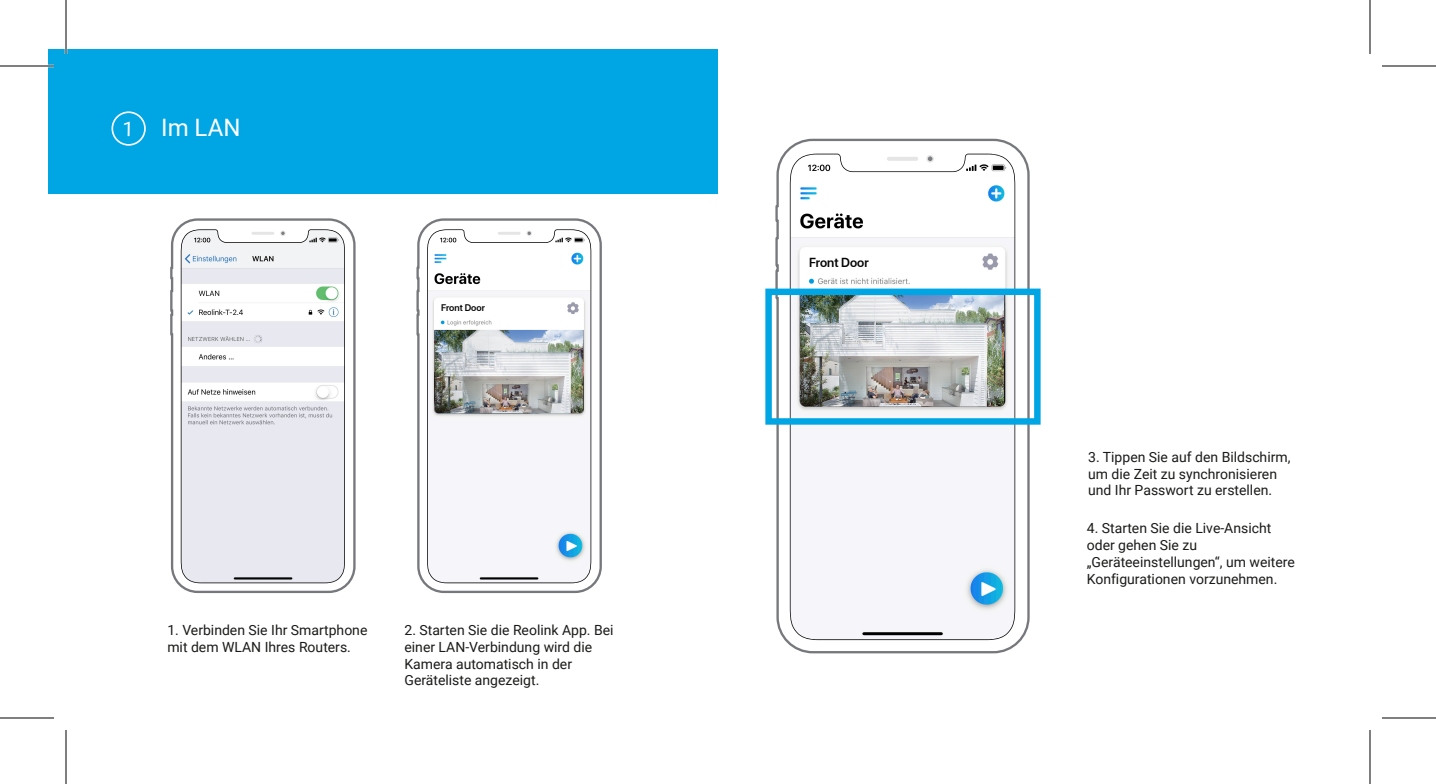
<style>
.page{position:relative;width:1436px;height:784px;background:#fff}
.page>*{position:absolute;margin:0;border:0;box-sizing:border-box;transform-origin:0 0}
.t1{font:24px "Roboto";color:#fff}
.t2{font:14px/16.8px "Roboto";color:#1a1a19}
.t3{font:600 12.8px "SF Pro Display";color:#030303}
.t4{font:600 9.4px "SF Pro Display";color:#030303}
</style>
<div class="page">
<div style="left:49px;top:49px;width:669px;height:144px;background:#00a6e4"></div>
<div style="left:111px;top:111px;width:35px;height:35px;border:2px solid #fff;border-radius:50%"></div>
<svg style="left:170px;top:218px;width:186px;height:375px"></svg>
<svg style="left:180px;top:229px;width:166px;height:355px"></svg>
<img style="left:182px;top:230px;width:162px;height:352px">
<svg style="left:416px;top:218px;width:186px;height:375px"></svg>
<svg style="left:426px;top:229px;width:166px;height:355px"></svg>
<img style="left:428px;top:230px;width:163px;height:352px">
<img style="left:435px;top:330px;width:148px;height:83px">
<svg style="left:774px;top:138px;width:257px;height:516px"></svg>
<svg style="left:789px;top:153px;width:227px;height:488px"></svg>
<img style="left:791px;top:154px;width:223px;height:485px">
<img style="left:800px;top:296px;width:205px;height:110px">
<div style="left:765px;top:289px;width:276px;height:136px;border:6px solid #00a6e4"></div>
<div style="left:806px;top:254px;width:66px;height:16px;background:#fff"></div>
<div style="left:438px;top:300px;width:65px;height:17px;background:#fff"></div>
<hr style="left:0;top:65px;width:54px;height:2px;background:#fff">
<hr style="left:65px;top:0;width:2px;height:54px;background:#fff">
<hr style="left:0;top:66px;width:54px;height:1px;background:#000">
<hr style="left:1382px;top:66px;width:54px;height:1px;background:#000">
<hr style="left:0;top:718px;width:54px;height:1px;background:#000">
<hr style="left:1382px;top:718px;width:54px;height:1px;background:#000">
<hr style="left:66px;top:0;width:1px;height:54px;background:#000">
<hr style="left:66px;top:730px;width:1px;height:54px;background:#000">
<hr style="left:1370px;top:0;width:1px;height:54px;background:#000">
<hr style="left:1370px;top:730px;width:1px;height:54px;background:#000">
<h1 class="t1" style="left:161px;top:110px;width:81px">Im LAN</h1>
<p class="t4" style="left:441px;top:301px;width:45px">Front Door</p>
<p class="t2" style="left:167px;top:621px;width:202px">1. Verbinden Sie Ihr Smartphone mit dem WLAN Ihres Routers.</p>
<p class="t2" style="left:404px;top:621px;width:211px">2. Starten Sie die Reolink App. Bei einer LAN-Verbindung wird die<br>Kamera automatisch in der<br>Geräteliste angezeigt.</p>
<p class="t3" style="left:809px;top:253px;width:61px">Front Door</p>
<p class="t2" style="left:1088px;top:448px;width:204px">3. Tippen Sie auf den Bildschirm, um die Zeit zu synchronisieren und Ihr Passwort zu erstellen.</p>
<p class="t2" style="left:1087px;top:519px;width:210px">4. Starten Sie die Live-Ansicht oder gehen Sie zu „Geräteeinstellungen“, um weitere<br>Konfigurationen vorzunehmen.</p>
</div>
